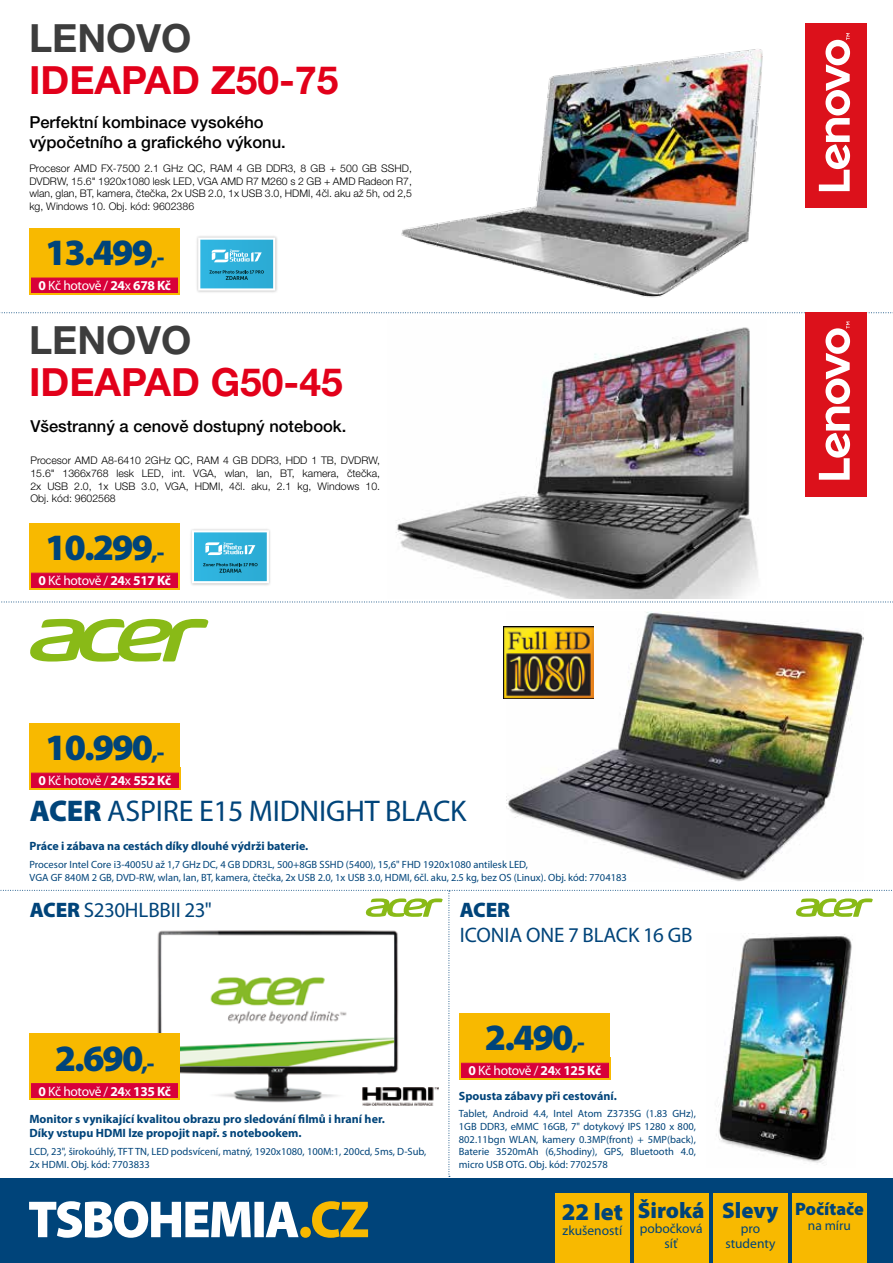
<style>
.page{position:relative;width:893px;height:1263px;background:#00447a}
.page>*{position:absolute;margin:0;border:0;box-sizing:border-box;transform-origin:0 0}
.t1{font:700 39px "Helvetica Neue CE";color:#e2001a}
.t2{font:700 39px "Helvetica Neue CE";color:#3d3d3d}
.t3{font:900 37.35px "Myriad Pro";letter-spacing:-.05em;color:#00447a}
.t4{font:30px "Myriad Pro";letter-spacing:-.005em;color:#00447a}
.t5{font:900 24px "Myriad Pro";color:#00447a}
.t6{font:900 23.25px "Myriad Pro";color:#00447a}
.t7{font:900 22.5px "Myriad Pro";color:#00447a}
.t8{font:21px "Myriad Pro";letter-spacing:-.005em;color:#00447a}
.t9{font:900 21px "Myriad Pro";color:#00447a}
.t10{font:900 18px "Myriad Pro";color:#00447a}
.t11{font:500 16.5px/19.8px "Helvetica Neue CE";color:#000}
.t12{font:13.5px "Myriad Pro";letter-spacing:-.03em;color:#fff}
.t13{font:13.5px/15px "Myriad Pro";color:#00447a;text-align:center}
.t14{font:700 12px/14.4px "Myriad Pro";color:#00447a}
.t15{font:10.5px/12.6px "Myriad Pro";color:#00447a}
.t16{font:300 10.5px/12.6px "Helvetica Neue CE";color:#000;text-align:justify}
.s1{font-size:23.25px}
.s2{font-weight:700}
.s3{font-weight:900}
</style>
<div class="page">
<div style="left:0;top:0;width:893px;height:1178px;background:#fff"></div>
<svg style="left:29px;top:1201px;width:339px;height:37px"></svg>
<img style="left:506px;top:611px;width:358px;height:270px">
<div style="left:555px;top:1194px;width:74px;height:69px;background:#f8b900"></div>
<div style="left:634px;top:1194px;width:74px;height:69px;background:#f8b900"></div>
<div style="left:713px;top:1194px;width:74px;height:69px;background:#f8b900"></div>
<div style="left:792px;top:1194px;width:74px;height:69px;background:#f8b900"></div>
<svg style="left:0;top:312px;width:893px;height:1px"></svg>
<svg style="left:30px;top:619px;width:178px;height:43px"></svg>
<div style="left:30px;top:723px;width:150px;height:50px;background:#f8b900"></div>
<div style="left:30px;top:773px;width:150px;height:16px;background:#d80039;border:1px solid #d80039"></div>
<hr style="left:30px;top:788px;width:150px;height:1px;background:#f8b900">
<svg style="left:30px;top:773px;width:1px;height:15px"></svg>
<svg style="left:179px;top:773px;width:1px;height:15px"></svg>
<img style="left:396px;top:333px;width:362px;height:266px">
<div style="left:805px;top:23px;width:61px;height:185px;background:#dc111b"></div>
<svg style="left:828px;top:33px;width:22px;height:158px"></svg>
<div style="left:805px;top:312px;width:61px;height:185px;background:#dc111b"></div>
<svg style="left:819px;top:322px;width:31px;height:158px"></svg>
<svg style="left:192px;top:530px;width:77px;height:52px"></svg>
<svg style="left:198px;top:238px;width:77px;height:53px"></svg>
<div style="left:29px;top:523px;width:151px;height:50px;background:#f8b900"></div>
<div style="left:30px;top:573px;width:149px;height:16px;background:#d80039;border:1px solid #d80039"></div>
<hr style="left:29px;top:588px;width:151px;height:2px;background:#f8b900">
<hr style="left:29px;top:567px;width:2px;height:23px;background:#f8b900">
<svg style="left:179px;top:573px;width:1px;height:15px"></svg>
<div style="left:29px;top:228px;width:151px;height:50px;background:#f8b900"></div>
<div style="left:30px;top:278px;width:149px;height:16px;background:#d80039"></div>
<hr style="left:29px;top:293px;width:151px;height:1px;background:#f8b900">
<hr style="left:29px;top:272px;width:2px;height:22px;background:#f8b900">
<svg style="left:179px;top:278px;width:1px;height:15px"></svg>
<svg style="left:1px;top:602px;width:892px;height:1px"></svg>
<img style="left:503px;top:626px;width:90px;height:72px">
<img style="left:347px;top:45px;width:481px;height:288px">
<svg style="left:0;top:890px;width:892px;height:287px"></svg>
<img style="left:362px;top:1087px;width:76px;height:19px">
<h1 class="t2" style="left:29px;top:17px;width:164px">LENOVO</h1>
<h1 class="t1" style="left:29px;top:59px;width:311px">IDEAPAD Z50-75</h1>
<h3 class="t11" style="left:29px;top:113px;width:258px">Perfektní kombinace vysokého výpočetního a grafického výkonu.</h3>
<p class="t16" style="left:29px;top:162px;width:384px">Procesor AMD FX-7500 2.1 GHz QC, RAM 4 GB DDR3, 8 GB + 500 GB SSHD, DVDRW, 15.6" 1920x1080 lesk LED, VGA AMD R7 M260 s 2 GB + AMD Radeon R7, wlan, glan, BT, kamera, čtečka, 2x USB 2.0, 1x USB 3.0, HDMI, 4čl. aku až 5h, od 2,5 kg, Windows 10. Obj. kód: 9602386</p>
<h2 class="t3" style="left:45px;top:227px;width:121px">13.499<span class="s1">,-</span></h2>
<p class="t12" style="left:38px;top:277px;width:134px"><span class="s2">0</span> Kč hotově / <span class="s2">24</span>x <span class="s2">678 Kč</span></p>
<h1 class="t2" style="left:29px;top:318px;width:164px">LENOVO</h1>
<h1 class="t1" style="left:29px;top:360px;width:315px">IDEAPAD G50-45</h1>
<h3 class="t11" style="left:30px;top:416px;width:317px">Všestranný a cenově dostupný notebook.</h3>
<p class="t16" style="left:30px;top:454px;width:351px">Procesor AMD A8-6410 2GHz QC, RAM 4 GB DDR3, HDD 1 TB, DVDRW, 15.6" 1366x768 lesk LED, int. VGA, wlan, lan, BT, kamera, čtečka, 2x USB 2.0, 1x USB 3.0, VGA, HDMI, 4čl. aku, 2.1 kg, Windows 10.<br>Obj. kód: 9602568</p>
<h2 class="t3" style="left:45px;top:522px;width:121px">10.299<span class="s1">,-</span></h2>
<p class="t12" style="left:38px;top:572px;width:134px"><span class="s2">0</span> Kč hotově / <span class="s2">24</span>x <span class="s2">517 Kč</span></p>
<h2 class="t3" style="left:45px;top:722px;width:121px">10.990<span class="s1">,-</span></h2>
<p class="t12" style="left:39px;top:772px;width:134px"><span class="s2">0</span> Kč hotově / <span class="s2">24</span>x <span class="s2">552 Kč</span></p>
<h3 class="t4" style="left:30px;top:792px;width:438px"><span class="s3">ACER</span> ASPIRE E15 MIDNIGHT BLACK</h3>
<p class="t14" style="left:29px;top:839px;width:280px">Práce i zábava na cestách díky dlouhé výdrži baterie.</p>
<p class="t15" style="left:29px;top:858px;width:599px">Procesor Intel Core i3-4005U až 1,7 GHz DC, 4 GB DDR3L, 500+8GB SSHD (5400), 15,6" FHD 1920x1080 antilesk LED,<br>VGA GF 840M 2 GB, DVD-RW, wlan, lan, BT, kamera, čtečka, 2x USB 2.0, 1x USB 3.0, HDMI, 6čl. aku, 2.5 kg, bez OS (Linux). Obj. kód: 7704183</p>
<h3 class="t8" style="left:30px;top:897px;width:184px"><span class="s3">ACER</span> S230HLBBII 23"</h3>
<h3 class="t9" style="left:460px;top:896px;width:52px">ACER</h3>
<h3 class="t8" style="left:460px;top:922px;width:234px">ICONIA ONE 7 BLACK 16 GB</h3>
<h2 class="t3" style="left:55px;top:1033px;width:90px">2.690</h2>
<h3 class="t6" style="left:142px;top:1047px;width:15px">,-</h3>
<p class="t12" style="left:38px;top:1083px;width:134px"><span class="s2">0</span> Kč hotově / <span class="s2">24</span>x <span class="s2">135 Kč</span></p>
<p class="t14" style="left:29px;top:1111px;width:357px">Monitor s vynikající kvalitou obrazu pro sledování filmů i hraní her.<br>Díky vstupu HDMI lze propojit např. s notebookem.</p>
<p class="t15" style="left:29px;top:1145px;width:398px">LCD, 23", širokoúhlý, TFT TN, LED podsvícení, matný, 1920x1080, 100M:1, 200cd, 5ms, D-Sub,<br>2x HDMI. Obj. kód: 7703833</p>
<h2 class="t3" style="left:485px;top:1012px;width:101px">2.490<span class="s1">,-</span></h2>
<p class="t12" style="left:469px;top:1062px;width:134px"><span class="s2">0</span> Kč hotově / <span class="s2">24</span>x <span class="s2">125 Kč</span></p>
<p class="t14" style="left:459px;top:1088px;width:160px">Spousta zábavy při cestování.</p>
<p class="t15" style="left:459px;top:1107px;width:239px;text-align:justify">Tablet, Android 4.4, Intel Atom Z3735G (1.83 GHz), 1GB DDR3, eMMC 16GB, 7" dotykový IPS 1280 x 800, 802.11bgn WLAN, kamery 0.3MP(front) + 5MP(back), Baterie 3520mAh (6,5hodiny), GPS, Bluetooth 4.0, micro USB OTG. Obj. kód: 7702578</p>
<h3 class="t5" style="left:562px;top:1195px;width:63px">22 let</h3>
<p class="t13" style="left:563px;top:1222px;width:61px">zkušeností</p>
<h3 class="t7" style="left:638px;top:1196px;width:68px">Široká</h3>
<p class="t13" style="left:640px;top:1221px;width:64px">pobočková síť</p>
<h3 class="t7" style="left:722px;top:1196px;width:58px">Slevy</h3>
<p class="t13" style="left:725px;top:1221px;width:52px">pro studenty</p>
<h3 class="t10" style="left:795px;top:1197px;width:70px">Počítače</h3>
<p class="t13" style="left:808px;top:1218px;width:45px">na míru</p>
</div>
